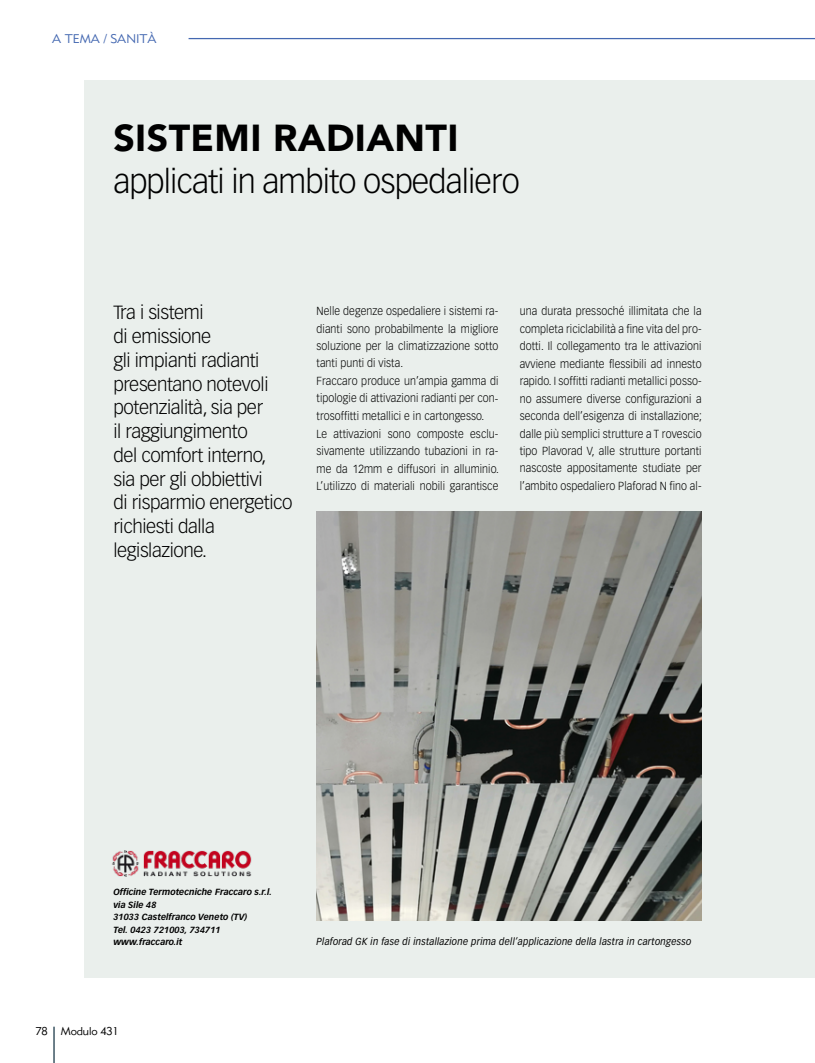
<style>
.page{position:relative;width:815px;height:1063px;background:#fff}
.page>*{position:absolute;margin:0;border:0;box-sizing:border-box;transform-origin:0 0}
.t1{font:900 37.5px "Avenir";letter-spacing:.01em;color:#000}
.t2{font:300 32.5px "Vectora LT Std";letter-spacing:-.025em;color:#000}
.t3{font:300 18.75px/23.8px "Vectora LT Std";letter-spacing:-.02em;color:#000}
.t4{font:12.5px "Metro Lite Two";color:#4468b1}
.t5{font:300 11.5px/17.5px "Vectora LT Std";letter-spacing:.01em;color:#000;scale:.92 1}
.t6{font:11.25px "Metro Lite Two";letter-spacing:-.015em;color:#000}
.t7{font:italic 10px "Vectora LT Std";letter-spacing:.025em;color:#000;scale:.92 1}
.t8{font:italic 700 8.75px/12.5px "Vectora LT Std";color:#000}
</style>
<div class="page">
<div style="left:85px;top:80px;width:730px;height:898px;background:#e5ece8"></div>
<hr style="left:53px;top:1027px;width:2px;height:36px;background:#647883">
<hr style="left:189px;top:38px;width:626px;height:1px;background:#4468b1">
<img style="left:317px;top:511px;width:385px;height:409px">
<img style="left:112px;top:850px;width:140px;height:27px">
<p class="t4" style="left:52px;top:31px;width:106px">A TEMA / SANITÀ</p>
<h1 class="t1" style="left:113px;top:113px;width:347px">SISTEMI RADIANTI</h1>
<h2 class="t2" style="left:113px;top:163px;width:408px">applicati in ambito ospedaliero</h2>
<h3 class="t3" style="left:113px;top:301px;width:181px">Tra i sistemi<br>di emissione<br>gli impianti radianti presentano notevoli potenzialità, sia per<br>il raggiungimento<br>del comfort interno, sia per gli obbiettivi<br>di risparmio energetico richiesti dalla legislazione.</h3>
<p class="t5" style="left:317px;top:302px;width:200px">Nelle degenze ospedaliere i sistemi ra&shy;dianti sono probabilmente la migliore soluzione per la climatizzazione sotto tanti punti di vista.<br>Fraccaro produce un’ampia gamma di tipologie di attivazioni radianti per con&shy;trosoffitti metallici e in cartongesso.<br>Le attivazioni sono composte esclu&shy;sivamente utilizzando tubazioni in ra&shy;me da 12mm e diffusori in alluminio.<br>L’utilizzo di materiali nobili garantisce</p>
<p class="t5" style="left:520px;top:302px;width:200px;text-align:justify">una durata pressoché illimitata che la completa riciclabilità a fine vita del pro&shy;dotti. Il collegamento tra le attivazioni avviene mediante flessibili ad innesto rapido. I soffitti radianti metallici posso&shy;no assumere diverse configurazioni a seconda dell’esigenza di installazione; dalle più semplici strutture a T rovescio tipo Plavorad V, alle strutture portanti nascoste appositamente studiate per l’ambito ospedaliero Plaforad N fino al-</p>
<p class="t8" style="left:113px;top:886px;width:160px">Officine Termotecniche Fraccaro s.r.l. via Sile 48<br>31033 Castelfranco Veneto (TV)<br>Tel. 0423 721003, 734711 www.fraccaro.it</p>
<p class="t6" style="left:35px;top:1025px;width:85px">78 Modulo 431</p>
<p class="t7" style="left:317px;top:936px;width:409px">Plaforad GK in fase di installazione prima dell’applicazione della lastra in cartongesso</p>
</div>
